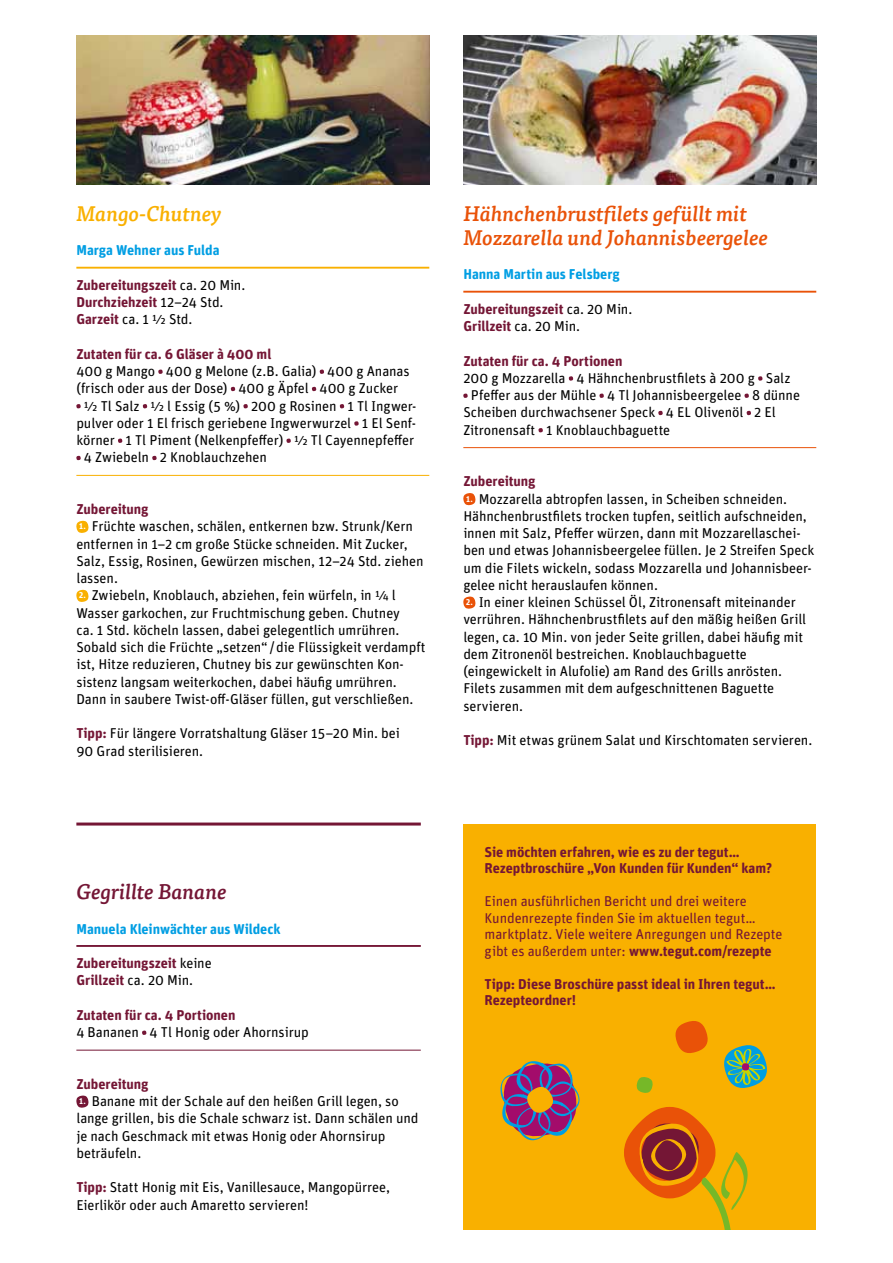
<style>
.page{position:relative;width:893px;height:1263px;background:#fff}
.page>*{position:absolute;margin:0;border:0;box-sizing:border-box;transform-origin:0 0}
.t1{font:italic 500 21px/24px "Tisa OT";color:#e95208}
.t2{font:italic 500 21px "Tisa OT";color:#741635}
.t3{font:italic 500 21px "Tisa OT";color:#f9b000}
.t4{font:14.25px/17.2px "Unit Rounded OT";letter-spacing:-.01em;color:#000}
.t5{font:700 14.25px/17.2px "Unit Rounded OT";letter-spacing:-.005em;color:#741635}
.t6{font:14.25px/16.5px "Unit Rounded OT";letter-spacing:-.01em;color:#741635}
.t7{font:700 14.25px "Unit Rounded OT";letter-spacing:-.005em;color:#009ee3}
.s1{font-weight:400;color:#000}
.s2{font-weight:700;font-size:8.4px;color:#fff}
.s3{font-weight:700;color:#741635}
.s4{font-weight:700}
</style>
<div class="page">
<div style="left:463px;top:824px;width:353px;height:406px;background:#f9b000"></div>
<hr style="left:463px;top:291px;width:353px;height:2px;background:#e95208">
<hr style="left:463px;top:447px;width:353px;height:1px;background:#e95208">
<svg style="left:569px;top:376px;width:4px;height:5px"></svg>
<svg style="left:758px;top:376px;width:5px;height:5px"></svg>
<svg style="left:463px;top:393px;width:5px;height:5px"></svg>
<svg style="left:599px;top:393px;width:5px;height:5px"></svg>
<svg style="left:744px;top:393px;width:5px;height:5px"></svg>
<svg style="left:658px;top:411px;width:5px;height:4px"></svg>
<svg style="left:747px;top:411px;width:4px;height:4px"></svg>
<svg style="left:538px;top:428px;width:5px;height:4px"></svg>
<svg style="left:463px;top:493px;width:13px;height:12px"></svg>
<svg style="left:463px;top:596px;width:13px;height:13px"></svg>
<hr style="left:76px;top:945px;width:345px;height:2px;background:#741635">
<hr style="left:76px;top:1050px;width:345px;height:1px;background:#741635">
<svg style="left:142px;top:1030px;width:4px;height:5px"></svg>
<svg style="left:76px;top:1095px;width:13px;height:13px"></svg>
<hr style="left:76px;top:822px;width:345px;height:3px;background:#741635">
<hr style="left:76px;top:267px;width:353px;height:2px;background:#f9b000">
<hr style="left:76px;top:475px;width:353px;height:1px;background:#f9b000">
<svg style="left:158px;top:369px;width:5px;height:5px"></svg>
<svg style="left:320px;top:369px;width:4px;height:5px"></svg>
<svg style="left:231px;top:387px;width:4px;height:4px"></svg>
<svg style="left:312px;top:387px;width:4px;height:4px"></svg>
<svg style="left:76px;top:404px;width:5px;height:4px"></svg>
<svg style="left:143px;top:404px;width:4px;height:4px"></svg>
<svg style="left:243px;top:404px;width:5px;height:4px"></svg>
<svg style="left:340px;top:404px;width:4px;height:4px"></svg>
<svg style="left:354px;top:421px;width:5px;height:5px"></svg>
<svg style="left:118px;top:438px;width:4px;height:5px"></svg>
<svg style="left:286px;top:438px;width:5px;height:5px"></svg>
<svg style="left:76px;top:456px;width:5px;height:4px"></svg>
<svg style="left:152px;top:456px;width:5px;height:4px"></svg>
<svg style="left:76px;top:521px;width:13px;height:12px"></svg>
<svg style="left:76px;top:590px;width:13px;height:12px"></svg>
<img style="left:463px;top:35px;width:353px;height:149px">
<img style="left:76px;top:35px;width:353px;height:149px">
<svg style="left:500px;top:1061px;width:80px;height:80px"></svg>
<svg style="left:724px;top:1045px;width:43px;height:43px"></svg>
<svg style="left:675px;top:1021px;width:33px;height:32px"></svg>
<svg style="left:624px;top:1107px;width:124px;height:123px"></svg>
<svg style="left:636px;top:1077px;width:17px;height:16px"></svg>
<h1 class="t3" style="left:76px;top:201px;width:147px">Mango-Chutney</h1>
<p class="t7" style="left:76px;top:242px;width:145px">Marga Wehner aus Fulda</p>
<p class="t5" style="left:76px;top:276px;width:171px">Zubereitungszeit <span class="s1">ca. 20 Min.<br></span>Durchziehzeit <span class="s1">12–24 Std.<br></span>Garzeit <span class="s1">ca. 1 1/2 Std.</span></p>
<p class="t5" style="left:76px;top:345px;width:197px">Zutaten für ca. 6 Gläser à 400 ml</p>
<p class="t4" style="left:76px;top:363px;width:335px">400 g Mango 400 g Melone (z.B. Galia) 400 g Ananas</p>
<p class="t4" style="left:76px;top:380px;width:323px">(frisch oder aus der Dose) 400 g Äpfel 400 g Zucker</p>
<p class="t4" style="left:84px;top:397px;width:334px">1/2 Tl Salz 1/2 l Essig (5 %) 200 g Rosinen 1 Tl Ingwer-</p>
<p class="t4" style="left:76px;top:414px;width:341px">pulver oder 1 El frisch geriebene Ingwerwurzel 1 El Senf-</p>
<p class="t4" style="left:76px;top:432px;width:339px">körner 1 Tl Piment (Nelkenpfeffer) 1/2 Tl Cayennepfeffer</p>
<p class="t4" style="left:84px;top:449px;width:184px">4 Zwiebeln 2 Knoblauchzehen</p>
<p class="t5" style="left:76px;top:500px;width:74px">Zubereitung</p>
<p class="t4" style="left:76px;top:518px;width:349px"><span class="s2">1.</span> Früchte waschen, schälen, entkernen bzw. Strunk/Kern entfernen in 1–2 cm große Stücke schneiden. Mit Zucker, Salz, Essig, Rosinen, Gewürzen mischen, 12–24 Std. ziehen lassen.</p>
<p class="t4" style="left:76px;top:587px;width:351px"><span class="s2">2.</span> Zwiebeln, Knoblauch, abziehen, fein würfeln, in 1/4 l Wasser garkochen, zur Fruchtmischung geben. Chutney<br>ca. 1 Std. köcheln lassen, dabei gelegentlich umrühren.<br>Sobald sich die Früchte „setzen“ / die Flüssigkeit verdampft ist, Hitze reduzieren, Chutney bis zur gewünschten Kon&shy;sistenz langsam weiterkochen, dabei häufig umrühren.<br>Dann in saubere Twist-off-Gläser füllen, gut verschließen.</p>
<p class="t4" style="left:76px;top:725px;width:325px"><span class="s3">Tipp:</span> Für längere Vorratshaltung Gläser 15–20 Min. bei<br>90 Grad sterilisieren.</p>
<h1 class="t2" style="left:76px;top:879px;width:152px">Gegrillte Banane</h1>
<p class="t7" style="left:76px;top:920px;width:206px">Manuela Kleinwächter aus Wildeck</p>
<p class="t5" style="left:76px;top:954px;width:137px">Zubereitungszeit <span class="s1">keine<br></span>Grillzeit <span class="s1">ca. 20 Min.</span></p>
<p class="t5" style="left:76px;top:1006px;width:161px">Zutaten für ca. 4 Portionen</p>
<p class="t4" style="left:76px;top:1024px;width:234px">4 Bananen 4 Tl Honig oder Ahornsirup</p>
<p class="t5" style="left:76px;top:1075px;width:74px">Zubereitung</p>
<p class="t4" style="left:76px;top:1093px;width:344px"><span class="s2">1.</span> Banane mit der Schale auf den heißen Grill legen, so lange grillen, bis die Schale schwarz ist. Dann schälen und je nach Geschmack mit etwas Honig oder Ahornsirup beträufeln.</p>
<p class="t4" style="left:76px;top:1179px;width:315px"><span class="s3">Tipp:</span> Statt Honig mit Eis, Vanillesauce, Mangopürree,<br>Eierlikör oder auch Amaretto servieren!</p>
<h1 class="t1" style="left:463px;top:202px;width:307px">Hähnchenbrustfilets gefüllt mit<br>Mozzarella und Johannisbeergelee</h1>
<p class="t7" style="left:463px;top:266px;width:158px">Hanna Martin aus Felsberg</p>
<p class="t5" style="left:463px;top:300px;width:171px">Zubereitungszeit <span class="s1">ca. 20 Min.<br></span>Grillzeit <span class="s1">ca. 20 Min.</span></p>
<p class="t5" style="left:463px;top:352px;width:161px">Zutaten für ca. 4 Portionen</p>
<p class="t4" style="left:463px;top:369px;width:329px">200 g Mozzarella 4 Hähnchenbrustfilets à 200 g Salz</p>
<p class="t4" style="left:471px;top:387px;width:331px">Pfeffer aus der Mühle 4 Tl Johannisbeergelee 8 dünne</p>
<p class="t4" style="left:463px;top:404px;width:314px">Scheiben durchwachsener Speck 4 EL Olivenöl 2 El</p>
<p class="t4" style="left:463px;top:421px;width:208px">Zitronensaft 1 Knoblauchbaguette</p>
<p class="t5" style="left:463px;top:473px;width:74px">Zubereitung</p>
<p class="t4" style="left:463px;top:490px;width:353px"><span class="s2">1.</span> Mozzarella abtropfen lassen, in Scheiben schneiden.<br>Hähnchenbrustfilets trocken tupfen, seitlich aufschneiden, innen mit Salz, Pfeffer würzen, dann mit Mozzarellaschei&shy;ben und etwas Johannisbeergelee füllen. Je 2 Streifen Speck um die Filets wickeln, sodass Mozzarella und Johannisbeer&shy;gelee nicht herauslaufen können.</p>
<p class="t4" style="left:463px;top:594px;width:344px"><span class="s2">2.</span> In einer kleinen Schüssel Öl, Zitronensaft miteinander verrühren. Hähnchenbrustfilets auf den mäßig heißen Grill legen, ca. 10 Min. von jeder Seite grillen, dabei häufig mit dem Zitronenöl bestreichen. Knoblauchbaguette (eingewickelt in Alufolie) am Rand des Grills anrösten.<br>Filets zusammen mit dem aufgeschnittenen Baguette servieren.</p>
<p class="t4" style="left:463px;top:732px;width:350px"><span class="s3">Tipp:</span> Mit etwas grünem Salat und Kirschtomaten servieren.</p>
<p class="t5" style="left:485px;top:843px;width:289px;line-height:16.5px">Sie möchten erfahren, wie es zu der tegut…<br>Rezeptbroschüre „Von Kunden für Kunden“ kam?</p>
<p class="t6" style="left:485px;top:893px;width:299px">Einen ausführlichen Bericht und drei weitere Kundenrezepte finden Sie im aktuellen tegut… marktplatz. Viele weitere Anregungen und Rezepte gibt es außerdem unter: <span class="s4">www.tegut.com/rezepte</span></p>
<p class="t5" style="left:485px;top:975px;width:293px;line-height:16.5px">Tipp: Diese Broschüre passt ideal in Ihren tegut…<br>Rezepteordner!</p>
</div>
